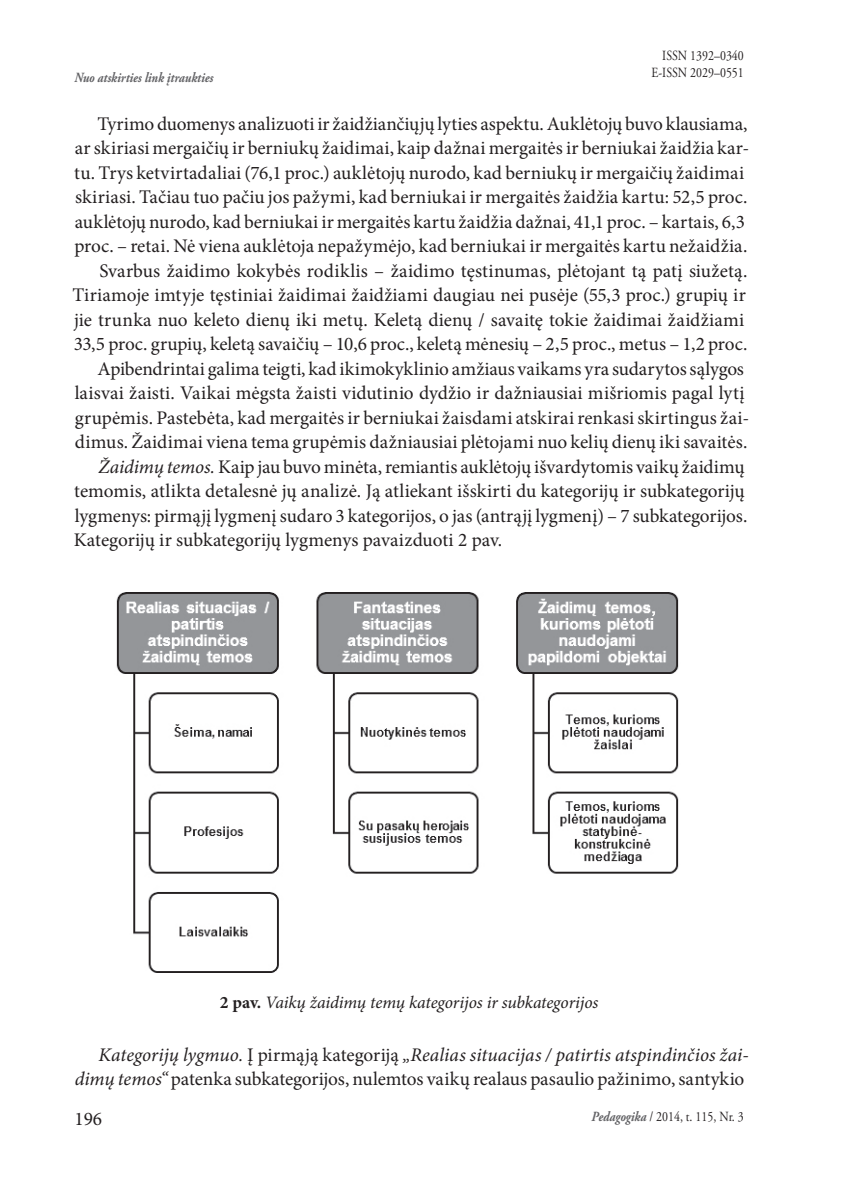
<style>
.page{position:relative;width:844px;height:1191px;background:#fff}
.page>*{position:absolute;margin:0;border:0;box-sizing:border-box;transform-origin:0 0}
.t1{font:19.25px/24.5px "Minion Pro";color:#231f20;text-align:right}
.t2{font:italic 17.5px "Minion Pro";letter-spacing:-.01em;color:#231f20}
.t3{font:14px/16.8px "Adobe Garamond Pro";color:#231f20;text-align:right;scale:.85 1}
.t4{font:italic 700 14px "Adobe Garamond Pro";color:#636366;scale:.85 1}
.s1{font-style:italic}
.s2{font-weight:700;font-style:normal}
.s3{font-weight:700;font-style:italic;color:#636366}
</style>
<div class="page">
<img style="left:116px;top:593px;width:563px;height:380px">
<p class="t3" style="left:651px;top:48px;width:110px">ISSN 1392–0340<br>E-ISSN 2029–0551</p>
<p class="t4" style="left:74px;top:69px;width:165px">Nuo atskirties link įtraukties</p>
<p class="t1" style="left:97px;top:111px;width:651px">Tyrimo duomenys analizuoti ir žaidžiančiųjų lyties aspektu. Auklėtojų buvo klausiama,</p>
<p class="t1" style="left:75px;top:136px;width:675px">ar skiriasi mergaičių ir berniukų žaidimai, kaip dažnai mergaitės ir berniukai žaidžia kar-</p>
<p class="t1" style="left:74px;top:160px;width:671px">tu. Trys ketvirtadaliai (76,1 proc.) auklėtojų nurodo, kad berniukų ir mergaičių žaidimai</p>
<p class="t1" style="left:75px;top:185px;width:673px">skiriasi. Tačiau tuo pačiu jos pažymi, kad berniukai ir mergaitės žaidžia kartu: 52,5 proc.</p>
<p class="t1" style="left:75px;top:209px;width:671px">auklėtojų nurodo, kad berniukai ir mergaitės kartu žaidžia dažnai, 41,1 proc. – kartais, 6,3</p>
<p class="t1" style="left:74px;top:234px;width:674px">proc. – retai. Nė viena auklėtoja nepažymėjo, kad berniukai ir mergaitės kartu nežaidžia.</p>
<p class="t1" style="left:99px;top:258px;width:649px">Svarbus žaidimo kokybės rodiklis – žaidimo tęstinumas, plėtojant tą patį siužetą.</p>
<p class="t1" style="left:73px;top:283px;width:674px">Tiriamoje imtyje tęstiniai žaidimai žaidžiami daugiau nei pusėje (55,3 proc.) grupių ir</p>
<p class="t1" style="left:74px;top:307px;width:671px">jie trunka nuo keleto dienų iki metų. Keletą dienų / savaitę tokie žaidimai žaidžiami</p>
<p class="t1" style="left:74px;top:332px;width:675px">33,5 proc. grupių, keletą savaičių – 10,6 proc., keletą mėnesių – 2,5 proc., metus – 1,2 proc.</p>
<p class="t1" style="left:98px;top:356px;width:647px">Apibendrintai galima teigti, kad ikimokyklinio amžiaus vaikams yra sudarytos sąlygos</p>
<p class="t1" style="left:75px;top:381px;width:671px">laisvai žaisti. Vaikai mėgsta žaisti vidutinio dydžio ir dažniausiai mišriomis pagal lytį</p>
<p class="t1" style="left:75px;top:405px;width:675px">grupėmis. Pastebėta, kad mergaitės ir berniukai žaisdami atskirai renkasi skirtingus žai-</p>
<p class="t1" style="left:75px;top:430px;width:674px">dimus. Žaidimai viena tema grupėmis dažniausiai plėtojami nuo kelių dienų iki savaitės.</p>
<p class="t1" style="left:99px;top:454px;width:647px"><span class="s1">Žaidimų temos.</span> Kaip jau buvo minėta, remiantis auklėtojų išvardytomis vaikų žaidimų</p>
<p class="t1" style="left:74px;top:479px;width:671px">temomis, atlikta detalesnė jų analizė. Ją atliekant išskirti du kategorijų ir subkategorijų</p>
<p class="t1" style="left:75px;top:503px;width:674px">lygmenys: pirmąjį lygmenį sudaro 3 kategorijos, o jas (antrąjį lygmenį) – 7 subkategorijos.</p>
<p class="t1" style="left:74px;top:528px;width:430px">Kategorijų ir subkategorijų lygmenys pavaizduoti 2 pav.</p>
<p class="t2" style="left:220px;top:990px;width:380px"><span class="s2">2 pav.</span> Vaikų žaidimų temų kategorijos ir subkategorijos</p>
<p class="t1" style="left:75px;top:1042px;width:675px"><span class="s1">Kategorijų lygmuo.</span> Į pirmąją kategoriją <span class="s1">„Realias situacijas / patirtis atspindinčios žai&shy;dimų temos“</span> patenka subkategorijos, nulemtos vaikų realaus pasaulio pažinimo, santykio</p>
<p class="t1" style="left:74px;top:1106px;width:29px">196</p>
<p class="t3" style="left:591px;top:1109px;width:180px"><span class="s3">Pedagogika</span> / 2014, t. 115, Nr. 3</p>
</div>
